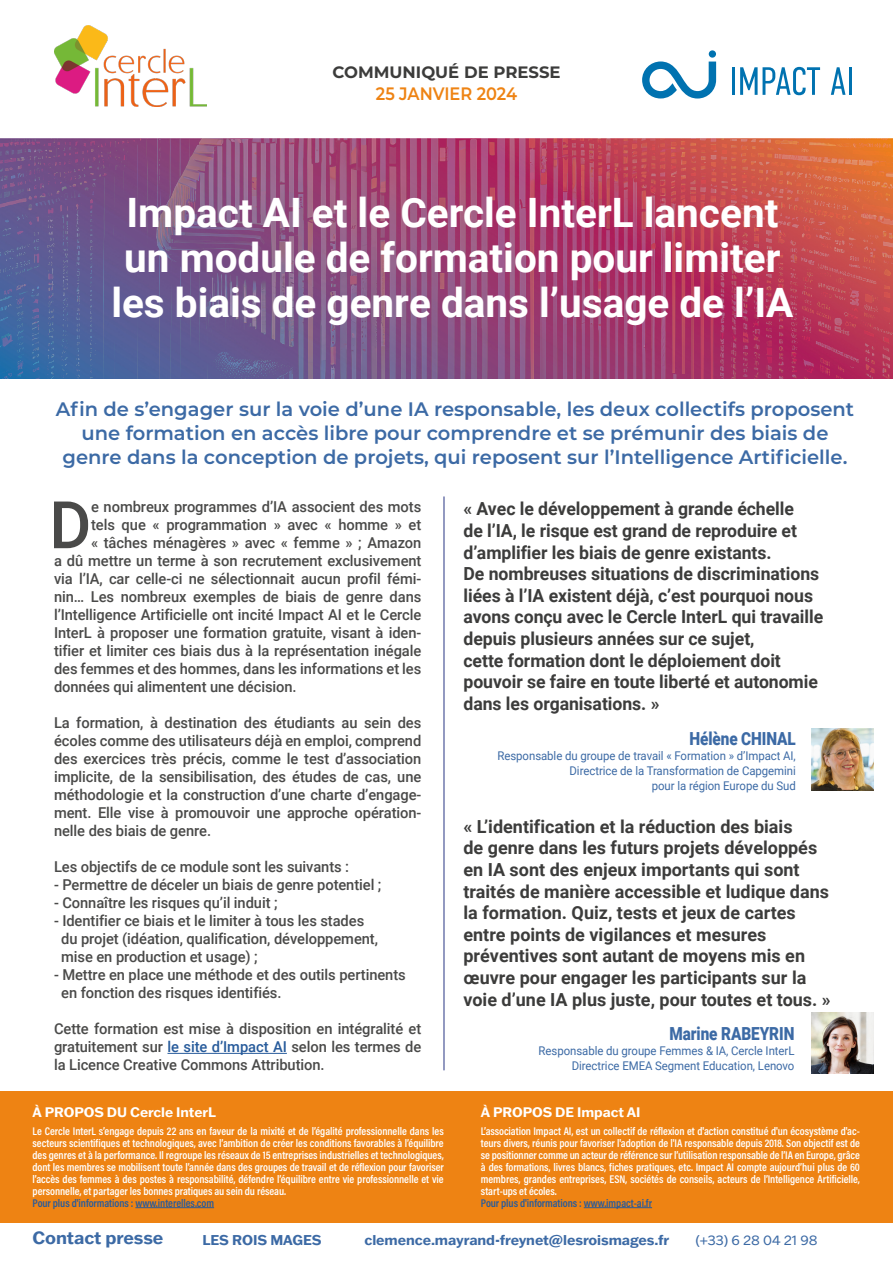
<style>
.page{position:relative;width:893px;height:1263px;background:#fff}
.page>*{position:absolute;margin:0;border:0;box-sizing:border-box;transform-origin:0 0}
.t1{font:500 65.7px "Roboto";color:#4a4a49}
.t2{font:700 40.5px/44.5px "Roboto";color:#fff;text-align:center}
.t3{font:600 19.5px/24px "Montserrat";color:#3c6aa5;text-align:center}
.t4{font:700 18px/21.6px "Roboto";letter-spacing:-.005em;color:#3c3c3b}
.t5{font:900 18px "Roboto";letter-spacing:-.005em;color:#3c6aa5;scale:.85 1}
.t6{font:600 18px "Montserrat";letter-spacing:-.005em;color:#ee8313;scale:.9 1}
.t7{font:700 17.4px "Franklin Gothic ATF";letter-spacing:-.005em;color:#3c6aa5}
.t8{font:700 16.5px "Montserrat";color:#3c3c3b}
.t9{font:500 15px/18px "Roboto";letter-spacing:-.005em;color:#4a4a49;text-align:justify}
.t10{font:700 13.95px "Franklin Gothic ATF";letter-spacing:-.005em;color:#3c6aa5}
.t11{font:13.95px "Franklin Gothic ATF";letter-spacing:-.005em;color:#3c6aa5}
.t12{font:700 13.5px "Franklin Gothic ATF";letter-spacing:-.005em;color:#fff}
.t13{font:12px/15px "Roboto";letter-spacing:-.005em;color:#3c6aa5;text-align:right;scale:.95 1}
.t14{font:600 11.25px/12px "Acumin Pro Cond";letter-spacing:-.005em;color:#fff;text-align:justify}
.t15{font:600 11.25px "Acumin Pro Cond";letter-spacing:-.005em;color:#275b9b}
.s1{color:#275b9b}
</style>
<div class="page">
<div style="left:0;top:1091px;width:893px;height:131px;background:#ee8313"></div>
<hr style="left:167px;top:1053px;width:120px;height:1px;background:#275b9b">
<hr style="left:584px;top:1207px;width:68px;height:1px;background:#275b9b">
<hr style="left:135px;top:1207px;width:79px;height:1px;background:#275b9b">
<hr style="left:444px;top:496px;width:1px;height:574px;background:#283583">
<hr style="left:732px;top:67px;width:3px;height:28px;background:#0072b0">
<svg style="left:740px;top:67px;width:80px;height:28px"></svg>
<svg style="left:831px;top:67px;width:14px;height:28px"></svg>
<hr style="left:849px;top:67px;width:3px;height:28px;background:#0072b0">
<svg style="left:642px;top:61px;width:74px;height:38px"></svg>
<div style="left:709px;top:50px;width:7px;height:8px;background:#0072b0;border-radius:50%"></div>
<img style="left:54px;top:26px;width:153px;height:81px">
<img style="left:0;top:138px;width:893px;height:241px">
<img style="left:812px;top:728px;width:61px;height:62px">
<img style="left:812px;top:1012px;width:61px;height:62px">
<p class="t8" style="left:332px;top:60px;width:230px">COMMUNIQUÉ DE PRESSE</p>
<p class="t6" style="left:376px;top:81px;width:158px">25 JANVIER 2024</p>
<h2 class="t2" style="left:111px;top:189px;width:684px">Impact AI et le Cercle InterL lancent un module de formation pour limiter les biais de genre dans l’usage de l’IA</h2>
<p class="t3" style="left:56px;top:396px;width:800px">Afin de s’engager sur la voie d’une IA responsable, les deux collectifs proposent une formation en accès libre pour comprendre et se prémunir des biais de genre dans la conception de projets, qui reposent sur l’Intelligence Artificielle.</p>
<h1 class="t1" style="left:49px;top:479px;width:44px">D</h1>
<p class="t9" style="left:91px;top:497px;width:332px">e nombreux programmes d’IA associent des mots</p>
<p class="t4" style="left:463px;top:497px;width:361px">« Avec le développement à grande échelle<br>de l’IA, le risque est grand de reproduire et d’amplifier les biais de genre existants.<br>De nombreuses situations de discriminations liées à l’IA existent déjà, c’est pourquoi nous avons conçu avec le Cercle InterL qui travaille depuis plusieurs années sur ce sujet,<br>cette formation dont le déploiement doit pouvoir se faire en toute liberté et autonomie dans les organisations. »</p>
<p class="t5" style="left:689px;top:725px;width:127px">Hélène CHINAL</p>
<p class="t13" style="left:497px;top:747px;width:316px">Responsable du groupe de travail « Formation » d’Impact AI,<br>Directrice de la Transformation de Capgemini<br>pour la région Europe du Sud</p>
<p class="t4" style="left:463px;top:815px;width:369px">« L’identification et la réduction des biais<br>de genre dans les futurs projets développés en IA sont des enjeux importants qui sont traités de manière accessible et ludique dans la formation. Quiz, tests et jeux de cartes entre points de vigilances et mesures préventives sont autant de moyens mis en œuvre pour engager les participants sur la voie d’une IA plus juste, pour toutes et tous. »</p>
<p class="t5" style="left:669px;top:1021px;width:149px">Marine RABEYRIN</p>
<p class="t13" style="left:539px;top:1043px;width:271px">Responsable du groupe Femmes &amp; IA, Cercle InterL<br>Directrice EMEA Segment Education, Lenovo</p>
<p class="t9" style="left:91px;top:515px;width:332px">tels que « programmation » avec « homme » et</p>
<p class="t9" style="left:91px;top:533px;width:332px">« tâches ménagères » avec « femme » ; Amazon</p>
<p class="t9" style="left:54px;top:551px;width:369px">a dû mettre un terme à son recrutement exclusivement</p>
<p class="t9" style="left:54px;top:569px;width:369px">via l’IA, car celle-ci ne sélectionnait aucun profil fémi-</p>
<p class="t9" style="left:54px;top:587px;width:369px">nin… Les nombreux exemples de biais de genre dans</p>
<p class="t9" style="left:54px;top:605px;width:369px">l’Intelligence Artificielle ont incité Impact AI et le Cercle</p>
<p class="t9" style="left:54px;top:623px;width:369px">InterL à proposer une formation gratuite, visant à iden-</p>
<p class="t9" style="left:54px;top:641px;width:369px">tifier et limiter ces biais dus à la représentation inégale</p>
<p class="t9" style="left:54px;top:659px;width:369px">des femmes et des hommes, dans les informations et les</p>
<p class="t9" style="left:54px;top:677px;width:244px">données qui alimentent une décision.</p>
<p class="t9" style="left:54px;top:713px;width:369px">La formation, à destination des étudiants au sein des écoles comme des utilisateurs déjà en emploi, comprend des exercices très précis, comme le test d’association implicite, de la sensibilisation, des études de cas, une méthodologie et la construction d’une charte d’engage&shy;ment. Elle vise à promouvoir une approche opération&shy;nelle des biais de genre.</p>
<p class="t9" style="left:54px;top:857px;width:297px">Les objectifs de ce module sont les suivants :</p>
<p class="t9" style="left:54px;top:875px;width:329px">- Permettre de déceler un biais de genre potentiel ;</p>
<p class="t9" style="left:54px;top:893px;width:225px">- Connaître les risques qu’il induit ;</p>
<p class="t9" style="left:61px;top:911px;width:318px;text-align:left;text-indent:-7px">- Identifier ce biais et le limiter à tous les stades du projet (idéation, qualification, développement, mise en production et usage) ;</p>
<p class="t9" style="left:61px;top:965px;width:346px;text-indent:-7px">- Mettre en place une méthode et des outils pertinents en fonction des risques identifiés.</p>
<p class="t9" style="left:54px;top:1019px;width:369px">Cette formation est mise à disposition en intégralité et gratuitement sur <span class="s1">le site d’Impact AI</span> selon les termes de la Licence Creative Commons Attribution.</p>
<p class="t12" style="left:33px;top:1103px;width:185px">À PROPOS DU Cercle InterL</p>
<p class="t12" style="left:481px;top:1103px;width:161px">À PROPOS DE Impact AI</p>
<p class="t14" style="left:33px;top:1124px;width:413px">Le Cercle InterL s’engage depuis 22 ans en faveur de la mixité et de l’égalité professionnelle dans les secteurs scientifiques et technologiques, avec l’ambition de créer les conditions favorables à l’équilibre des genres et à la performance. Il regroupe les réseaux de 15 entreprises industrielles et technologiques, dont les membres se mobilisent toute l’année dans des groupes de travail et de réflexion pour favoriser l’accès des femmes à des postes à responsabilité, défendre l’équilibre entre vie professionnelle et vie personnelle, et partager les bonnes pratiques au sein du réseau.</p>
<p class="t15" style="left:33px;top:1195px;width:183px">Pour plus d'informations : www.interelles.com</p>
<p class="t7" style="left:33px;top:1226px;width:132px">Contact presse</p>
<p class="t10" style="left:202px;top:1231px;width:121px">LES ROIS MAGES</p>
<p class="t10" style="left:364px;top:1231px;width:306px">clemence.mayrand-freynet@lesroismages.fr</p>
<p class="t11" style="left:695px;top:1231px;width:124px">(+33) 6 28 04 21 98</p>
<p class="t14" style="left:481px;top:1124px;width:381px">L’association Impact AI, est un collectif de réflexion et d'action constitué d'un écosystème d'ac&shy;teurs divers, réunis pour favoriser l'adoption de l'IA responsable depuis 2018. Son objectif est de se positionner comme un acteur de référence sur l’utilisation responsable de l’IA en Europe, grâce à des formations, livres blancs, fiches pratiques, etc. Impact AI compte aujourd’hui plus de 60 membres, grandes entreprises, ESN, sociétés de conseils, acteurs de l’Intelligence Artificielle, start-ups et écoles.</p>
<p class="t15" style="left:481px;top:1195px;width:173px">Pour plus d'informations : www.impact-ai.fr</p>
</div>
